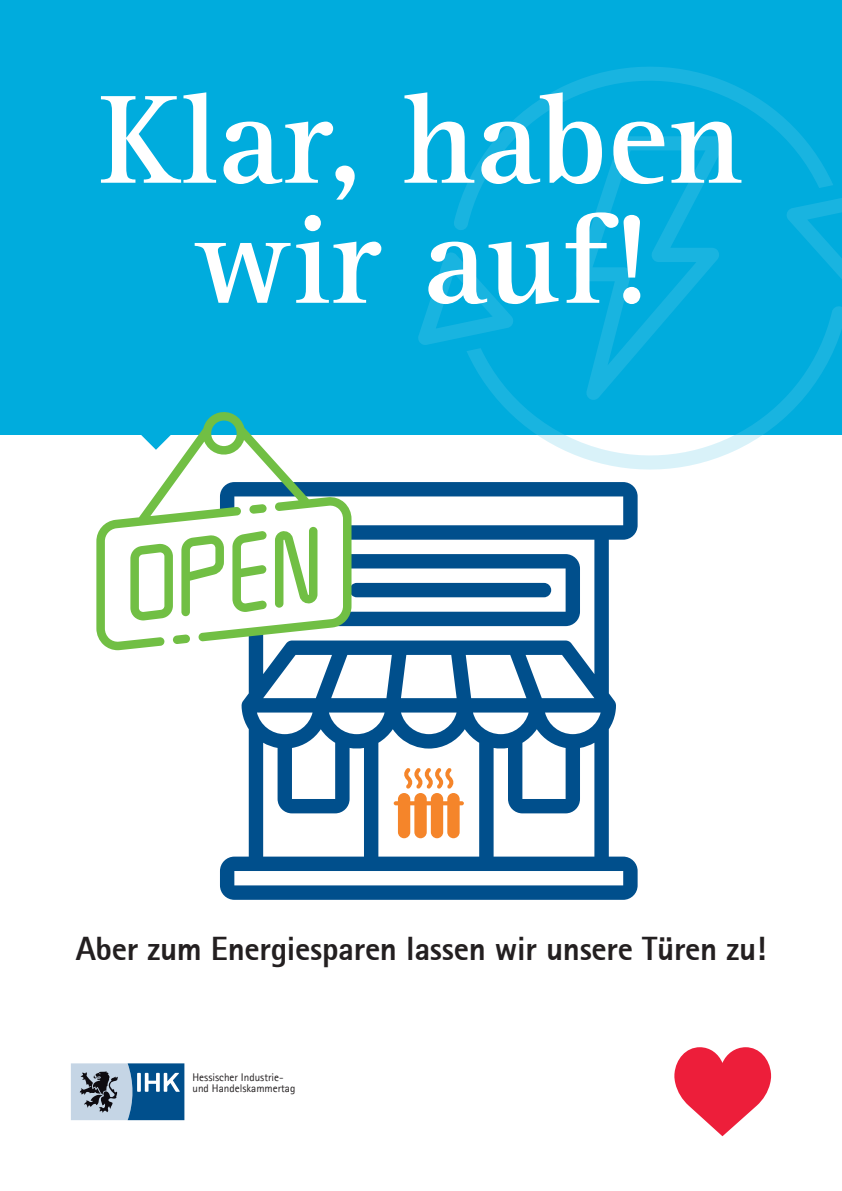
<style>
.page{position:relative;width:842px;height:1191px;background:#fff}
.page>*{position:absolute;margin:0;border:0;box-sizing:border-box;transform-origin:0 0}
.Einf__Abs{font:700 130px "Agfa Rotis Serif";color:#fff}
.t1{font:800 33px "Agfa Rotis Sans Serif";letter-spacing:-.01em;color:#231f20}
.t2{font:11.1px/11.6px "Agfa Rotis Sans Serif";color:#231f20}
</style>
<div class="page">
<div style="left:0;top:0;width:842px;height:434px;background:#00acdd"></div>
<svg style="left:71px;top:1063px;width:113px;height:57px;background:#658cac"></svg>
<svg style="left:674px;top:1047px;width:98px;height:89px"></svg>
<svg style="left:220px;top:482px;width:418px;height:417px"></svg>
<svg style="left:394px;top:768px;width:70px;height:70px"></svg>
<svg style="left:96px;top:412px;width:256px;height:238px"></svg>
<svg style="left:100px;top:500px;width:480px;height:146px"></svg>
<svg style="left:466px;top:434px;width:376px;height:36px"></svg>
<svg style="left:467px;top:306px;width:375px;height:128px"></svg>
<svg style="left:418px;top:252px;width:96px;height:93px"></svg>
<svg style="left:799px;top:198px;width:43px;height:81px"></svg>
<svg style="left:454px;top:67px;width:379px;height:164px"></svg>
<svg style="left:575px;top:136px;width:149px;height:264px"></svg>
<p class="Einf__Abs" style="left:99px;top:61px;width:645px">Klar, haben</p>
<p class="Einf__Abs" style="left:193px;top:181px;width:457px">wir auf!</p>
<p class="t1" style="left:76px;top:928px;width:692px">Aber zum Energiesparen lassen wir unsere Türen zu!</p>
<p class="t2" style="left:193px;top:1070px;width:104px">Hessischer Industrie&shy;und Handelskammertag</p>
</div>
